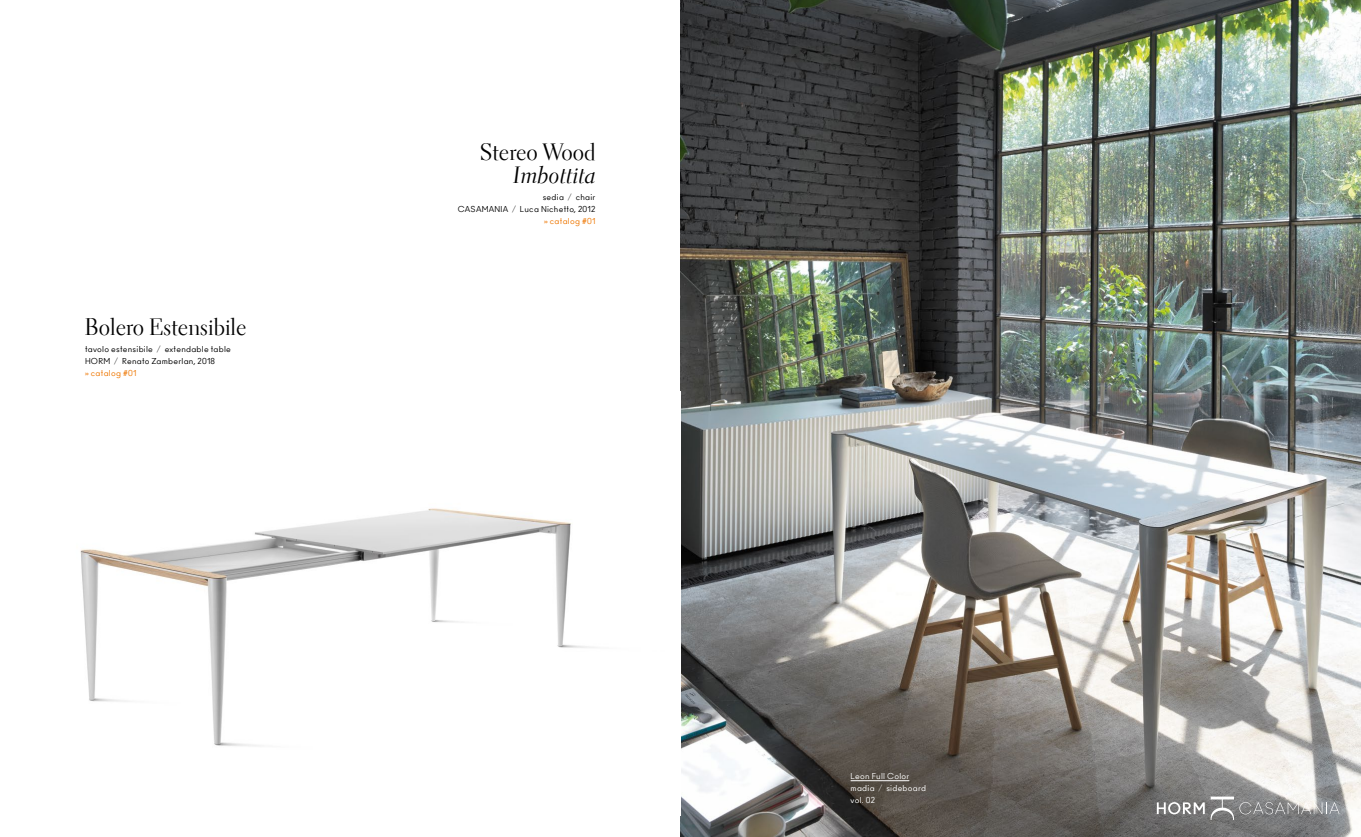
<style>
.page{position:relative;width:1361px;height:837px;background:#fff}
.page>*{position:absolute;margin:0;border:0;box-sizing:border-box;transform-origin:0 0}
.t1{font:24px "Electra LT Display";letter-spacing:.03em;color:#000}
.t2{font:24px "Electra LT Cursive Display";letter-spacing:.03em;color:#000}
.t3{font:8px/12px "Ano";letter-spacing:.03em;color:#000}
.t4{font:8px/12px "Ano";letter-spacing:.03em;color:#fff}
.s1{font-family:"Ano Half"}
.s2{color:#ee7601}
</style>
<div class="page">
<img style="left:680px;top:0;width:681px;height:836px">
<img style="left:80px;top:508px;width:515px;height:238px">
<hr style="left:850px;top:780px;width:59px;height:1px;background:#fff">
<svg style="left:1157px;top:801px;width:47px;height:13px"></svg>
<svg style="left:1210px;top:796px;width:129px;height:23px"></svg>
<h1 class="t1" style="left:85px;top:313px;width:163px">Bolero Estensibile</h1>
<p class="t3" style="left:85px;top:343px;width:147px">tavolo estensibile <span class="s1">/</span> extendable table<br>HORM <span class="s1">/</span> Renato Zamberlan, 2018<br><span class="s2">» catalog #01</span></p>
<h1 class="t1" style="left:480px;top:137px;width:117px">Stereo Wood</h1>
<h1 class="t2" style="left:513px;top:161px;width:83px">Imbottita</h1>
<p class="t3" style="left:458px;top:191px;width:139px;text-align:right">sedia <span class="s1">/</span> chair<br>CASAMANIA <span class="s1">/</span> Luca Nichetto, 2012 <span class="s2">» catalog #01</span></p>
<p class="t4" style="left:850px;top:769px;width:77px">Leon Full Color madia <span class="s1">/</span> sideboard vol. 02</p>
</div>
